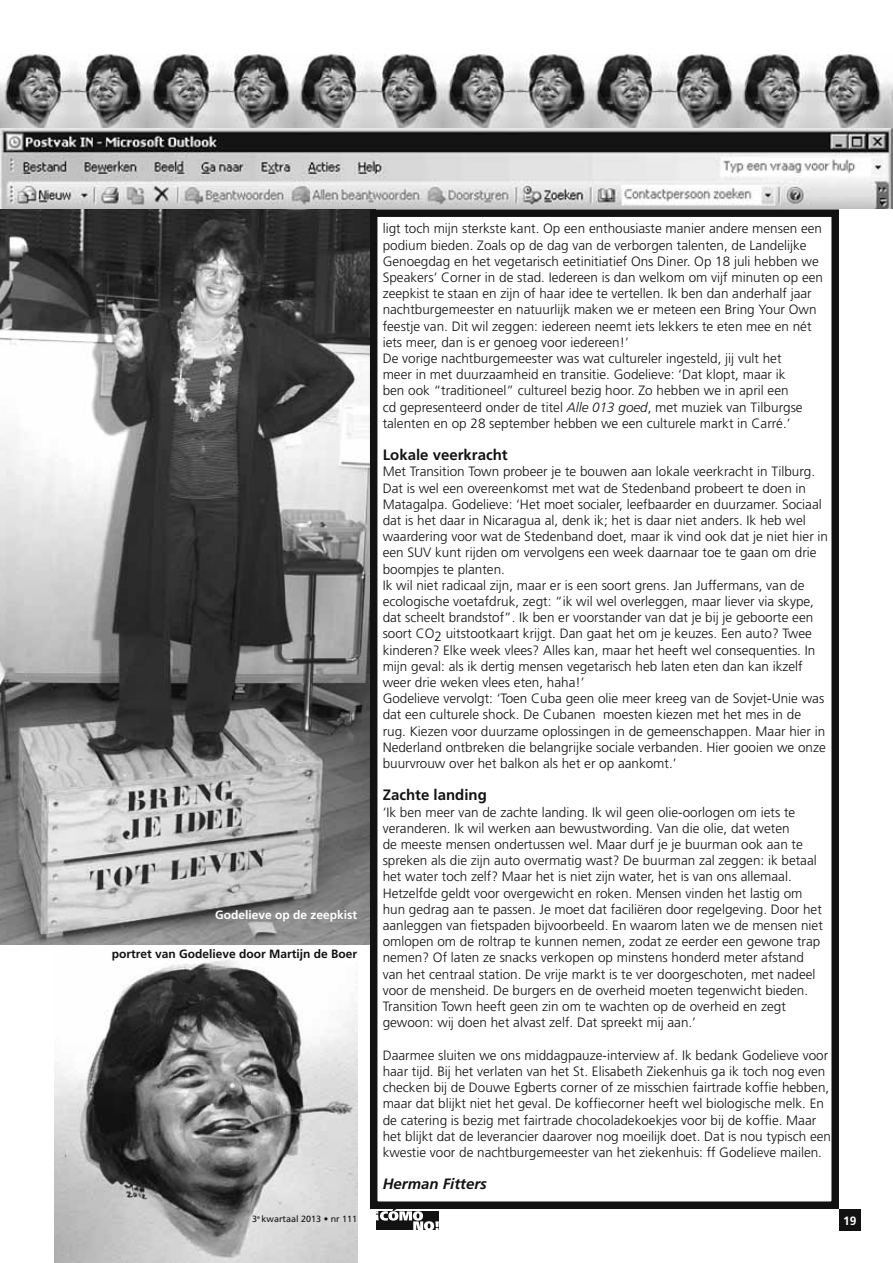
<style>
.page{position:relative;width:893px;height:1263px;background:#fff}
.page>*{position:absolute;margin:0;border:0;box-sizing:border-box;transform-origin:0 0}
.t1{font:700 15px "Frutiger";color:#121212}
.t2{font:italic 700 15px "Frutiger";color:#121212}
.t3{font:300 13.5px/16.2px "Frutiger";color:#121212}
.t4{font:700 12px "Frutiger";color:#121212}
.t5{font:700 12px "Frutiger";color:#fff}
.t6{font:9px "Frutiger";color:#121212}
.s1{font-style:italic}
</style>
<div class="page">
<img style="left:54px;top:944px;width:303px;height:319px">
<img style="left:0;top:209px;width:370px;height:735px">
<svg style="left:376px;top:1209px;width:63px;height:21px"></svg>
<div style="left:839px;top:1209px;width:21px;height:21px;background:#121212"></div>
<img style="left:0;top:54px;width:893px;height:154px">
<div style="left:370px;top:209px;width:469px;height:1000px;border:8px solid #121212"></div>
<p class="t5" style="left:215px;top:908px;width:144px">Godelieve op de zeepkist</p>
<p class="t4" style="left:112px;top:947px;width:247px">portret van Godelieve door Martijn de Boer</p>
<p class="t3" style="left:383px;top:221px;width:442px">ligt toch mijn sterkste kant. Op een enthousiaste manier andere mensen een podium bieden. Zoals op de dag van de verborgen talenten, de Landelijke Genoegdag en het vegetarisch eetinitiatief Ons Diner. Op 18 juli hebben we Speakers’ Corner in de stad. Iedereen is dan welkom om vijf minuten op een zeepkist te staan en zijn of haar idee te vertellen. Ik ben dan anderhalf jaar nachtburgemeester en natuurlijk maken we er meteen een Bring Your Own feestje van. Dit wil zeggen: iedereen neemt iets lekkers te eten mee en nét iets meer, dan is er genoeg voor iedereen!’<br>De vorige nachtburgemeester was wat cultureler ingesteld, jij vult het<br>meer in met duurzaamheid en transitie. Godelieve: ‘Dat klopt, maar ik<br>ben ook “traditioneel” cultureel bezig hoor. Zo hebben we in april een<br>cd gepresenteerd onder de titel <span class="s1">Alle 013 goed</span>, met muziek van Tilburgse talenten en op 28 september hebben we een culturele markt in Carré.’</p>
<p class="t1" style="left:383px;top:446px;width:127px">Lokale veerkracht</p>
<p class="t3" style="left:383px;top:464px;width:447px">Met Transition Town probeer je te bouwen aan lokale veerkracht in Tilburg.<br>Dat is wel een overeenkomst met wat de Stedenband probeert te doen in Matagalpa. Godelieve: ‘Het moet socialer, leefbaarder en duurzamer. Sociaal dat is het daar in Nicaragua al, denk ik; het is daar niet anders. Ik heb wel waardering voor wat de Stedenband doet, maar ik vind ook dat je niet hier in een SUV kunt rijden om vervolgens een week daarnaar toe te gaan om drie boompjes te planten.<br>Ik wil niet radicaal zijn, maar er is een soort grens. Jan Juffermans, van de ecologische voetafdruk, zegt: “ik wil wel overleggen, maar liever via skype, dat scheelt brandstof”. Ik ben er voorstander van dat je bij je geboorte een soort CO2 uitstootkaart krijgt. Dan gaat het om je keuzes. Een auto? Twee kinderen? Elke week vlees? Alles kan, maar het heeft wel consequenties. In mijn geval: als ik dertig mensen vegetarisch heb laten eten dan kan ikzelf weer drie weken vlees eten, haha!’<br>Godelieve vervolgt: ‘Toen Cuba geen olie meer kreeg van de Sovjet-Unie was dat een culturele shock. De Cubanen moesten kiezen met het mes in de<br>rug. Kiezen voor duurzame oplossingen in de gemeenschappen. Maar hier in Nederland ontbreken die belangrijke sociale verbanden. Hier gooien we onze buurvrouw over het balkon als het er op aankomt.’</p>
<p class="t1" style="left:383px;top:786px;width:106px">Zachte landing</p>
<p class="t3" style="left:383px;top:804px;width:442px">‘Ik ben meer van de zachte landing. Ik wil geen olie-oorlogen om iets te veranderen. Ik wil werken aan bewustwording. Van die olie, dat weten<br>de meeste mensen ondertussen wel. Maar durf je je buurman ook aan te spreken als die zijn auto overmatig wast? De buurman zal zeggen: ik betaal het water toch zelf? Maar het is niet zijn water, het is van ons allemaal.<br>Hetzelfde geldt voor overgewicht en roken. Mensen vinden het lastig om hun gedrag aan te passen. Je moet dat faciliëren door regelgeving. Door het aanleggen van fietspaden bijvoorbeeld. En waarom laten we de mensen niet omlopen om de roltrap te kunnen nemen, zodat ze eerder een gewone trap nemen? Of laten ze snacks verkopen op minstens honderd meter afstand van het centraal station. De vrije markt is te ver doorgeschoten, met nadeel voor de mensheid. De burgers en de overheid moeten tegenwicht bieden.<br>Transition Town heeft geen zin om te wachten op de overheid en zegt gewoon: wij doen het alvast zelf. Dat spreekt mij aan.’</p>
<p class="t3" style="left:383px;top:1047px;width:450px">Daarmee sluiten we ons middagpauze-interview af. Ik bedank Godelieve voor haar tijd. Bij het verlaten van het St. Elisabeth Ziekenhuis ga ik toch nog even checken bij de Douwe Egberts corner of ze misschien fairtrade koffie hebben, maar dat blijkt niet het geval. De koffiecorner heeft wel biologische melk. En de catering is bezig met fairtrade chocoladekoekjes voor bij de koffie. Maar het blijkt dat de leverancier daarover nog moeilijk doet. Dat is nou typisch een kwestie voor de nachtburgemeester van het ziekenhuis: ff Godelieve mailen.</p>
<p class="t2" style="left:383px;top:1175px;width:106px">Herman Fitters</p>
<p class="t6" style="left:252px;top:1214px;width:106px">3<sup>e</sup> kwartaal 2013 • nr 111</p>
<p class="t5" style="left:843px;top:1213px;width:15px">19</p>
</div>
